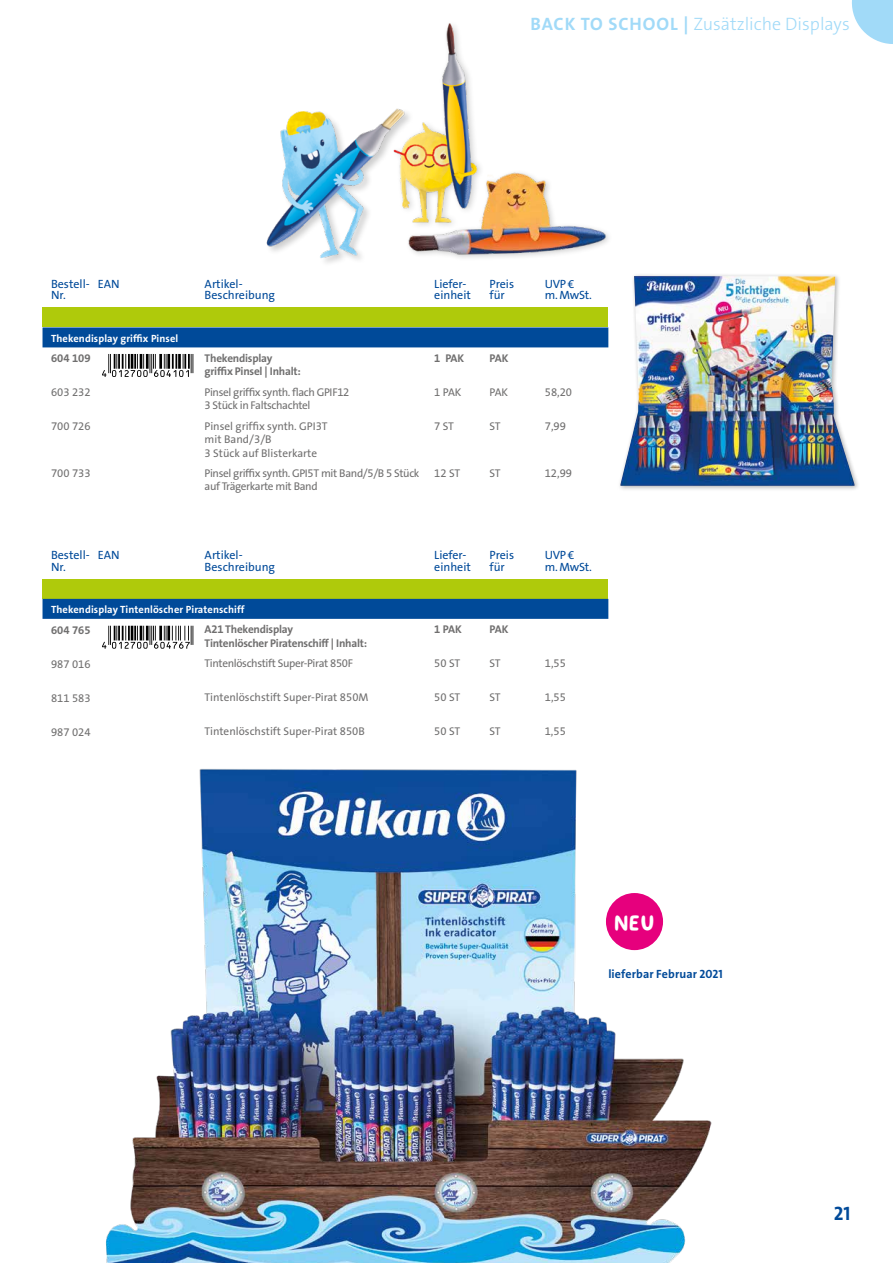
<style>
.page{position:relative;width:893px;height:1263px;background:#fff}
.page>*{position:absolute;margin:0;border:0;box-sizing:border-box;transform-origin:0 0}
.t1{font:19.65px "Pelikan The Handwriting";color:#fff}
.t2{font:700 19.5px "Pelikan The Sans";color:#004a99}
.t3{font:300 18px "Pelikan The Sans";color:#a1daf8}
.t4{font:12px/11.4px "Pelikan The Sans Tab";color:#004a99}
.t5{font:700 12px "Pelikan The Sans";letter-spacing:.01em;color:#004a99}
.t6{font:11.25px/13.5px "Pelikan The Sans Tab";letter-spacing:-.015em;color:#706f6f}
.t7{font:700 11.25px/13.5px "Pelikan The Sans Tab";letter-spacing:-.02em;color:#706f6f}
.t8{font:700 10.5px "Pelikan The Sans Tab";letter-spacing:.01em;color:#fff}
.s1{font-weight:700}
</style>
<div class="page">
<img style="left:266px;top:111px;width:124px;height:152px">
<svg style="left:852px;top:0;width:41px;height:44px"></svg>
<svg style="left:43px;top:347px;width:565px;height:27px"></svg>
<div style="left:43px;top:307px;width:565px;height:20px;background:#afca0b"></div>
<div style="left:43px;top:327px;width:565px;height:20px;background:#004a99"></div>
<div style="left:43px;top:579px;width:565px;height:20px;background:#afca0b"></div>
<div style="left:43px;top:599px;width:565px;height:20px;background:#004a99"></div>
<div style="left:617px;top:273px;width:243px;height:219px;background:#000;opacity:.3"></div>
<img style="left:620px;top:276px;width:234px;height:210px">
<svg style="left:102px;top:354px;width:91px;height:23px"></svg>
<svg style="left:102px;top:626px;width:91px;height:23px"></svg>
<img style="left:391px;top:23px;width:88px;height:186px">
<img style="left:404px;top:166px;width:205px;height:92px">
<img style="left:106px;top:769px;width:606px;height:494px">
<div style="left:606px;top:893px;width:57px;height:57px;background:#e6007d;border-radius:50%"></div>
<h3 class="t3" style="left:531px;top:15px;width:321px"><span class="s1">BACK TO SCHOOL |</span> Zusätzliche Displays</h3>
<p class="t4" style="left:51px;top:278px;width:40px">Bestell-<br>Nr.</p>
<p class="t4" style="left:98px;top:278px;width:23px">EAN</p>
<p class="t4" style="left:205px;top:278px;width:72px">Artikel-<br>Beschreibung</p>
<p class="t4" style="left:434px;top:278px;width:38px">Liefer&shy;einheit</p>
<p class="t4" style="left:490px;top:278px;width:26px">Preis für</p>
<p class="t4" style="left:545px;top:278px;width:49px">UVP €<br>m. MwSt.</p>
<p class="t8" style="left:51px;top:333px;width:129px">Thekendisplay griffix Pinsel</p>
<p class="t7" style="left:51px;top:352px;width:41px">604 109</p>
<p class="t7" style="left:205px;top:352px;width:98px">Thekendisplay griffix Pinsel | Inhalt:</p>
<p class="t7" style="left:434px;top:352px;width:32px">1 PAK</p>
<p class="t7" style="left:490px;top:352px;width:20px">PAK</p>
<p class="t6" style="left:51px;top:386px;width:41px">603 232</p>
<p class="t6" style="left:205px;top:386px;width:146px">Pinsel griffix synth. flach GPIF12<br>3 Stück in Faltschachtel</p>
<p class="t6" style="left:434px;top:386px;width:29px">1 PAK</p>
<p class="t6" style="left:490px;top:386px;width:20px">PAK</p>
<p class="t6" style="left:545px;top:386px;width:29px">58,20</p>
<p class="t6" style="left:51px;top:420px;width:41px">700 726</p>
<p class="t6" style="left:205px;top:420px;width:125px">Pinsel griffix synth. GPI3T mit Band/3/B<br>3 Stück auf Blisterkarte</p>
<p class="t6" style="left:434px;top:420px;width:21px">7 ST</p>
<p class="t6" style="left:489px;top:420px;width:13px">ST</p>
<p class="t6" style="left:545px;top:420px;width:23px">7,99</p>
<p class="t6" style="left:51px;top:467px;width:41px">700 733</p>
<p class="t6" style="left:205px;top:466px;width:216px">Pinsel griffix synth. GPI5T mit Band/5/B 5 Stück auf Trägerkarte mit Band</p>
<p class="t6" style="left:434px;top:466px;width:28px">12 ST</p>
<p class="t6" style="left:489px;top:466px;width:13px">ST</p>
<p class="t6" style="left:545px;top:466px;width:29px">12,99</p>
<p class="t4" style="left:51px;top:550px;width:40px">Bestell-<br>Nr.</p>
<p class="t4" style="left:98px;top:550px;width:23px">EAN</p>
<p class="t4" style="left:205px;top:550px;width:72px">Artikel-<br>Beschreibung</p>
<p class="t4" style="left:434px;top:550px;width:38px">Liefer&shy;einheit</p>
<p class="t4" style="left:490px;top:550px;width:26px">Preis für</p>
<p class="t4" style="left:545px;top:550px;width:49px">UVP €<br>m. MwSt.</p>
<p class="t8" style="left:51px;top:604px;width:195px">Thekendisplay Tintenlöscher Piratenschiff</p>
<p class="t7" style="left:51px;top:623px;width:41px">604 765</p>
<p class="t7" style="left:205px;top:623px;width:164px">A21 Thekendisplay<br>Tintenlöscher Piratenschiff | Inhalt:</p>
<p class="t7" style="left:434px;top:623px;width:29px">1 PAK</p>
<p class="t7" style="left:490px;top:623px;width:20px">PAK</p>
<p class="t6" style="left:51px;top:657px;width:41px">987 016</p>
<p class="t6" style="left:205px;top:657px;width:150px">Tintenlöschstift Super-Pirat 850F</p>
<p class="t6" style="left:434px;top:657px;width:28px">50 ST</p>
<p class="t6" style="left:490px;top:657px;width:13px">ST</p>
<p class="t6" style="left:545px;top:657px;width:23px">1,55</p>
<p class="t6" style="left:51px;top:691px;width:41px">811 583</p>
<p class="t6" style="left:205px;top:691px;width:165px">Tintenlöschstift Super-Pirat 850M</p>
<p class="t6" style="left:434px;top:691px;width:28px">50 ST</p>
<p class="t6" style="left:489px;top:691px;width:13px">ST</p>
<p class="t6" style="left:545px;top:691px;width:23px">1,55</p>
<p class="t6" style="left:51px;top:725px;width:41px">987 024</p>
<p class="t6" style="left:205px;top:725px;width:162px">Tintenlöschstift Super-Pirat 850B</p>
<p class="t6" style="left:434px;top:725px;width:28px">50 ST</p>
<p class="t6" style="left:489px;top:725px;width:13px">ST</p>
<p class="t6" style="left:545px;top:725px;width:23px">1,55</p>
<h1 class="t1" style="left:614px;top:910px;width:42px">NEU</h1>
<p class="t5" style="left:608px;top:967px;width:116px">lieferbar Februar 2021</p>
<h2 class="t2" style="left:834px;top:1203px;width:18px">21</h2>
</div>
